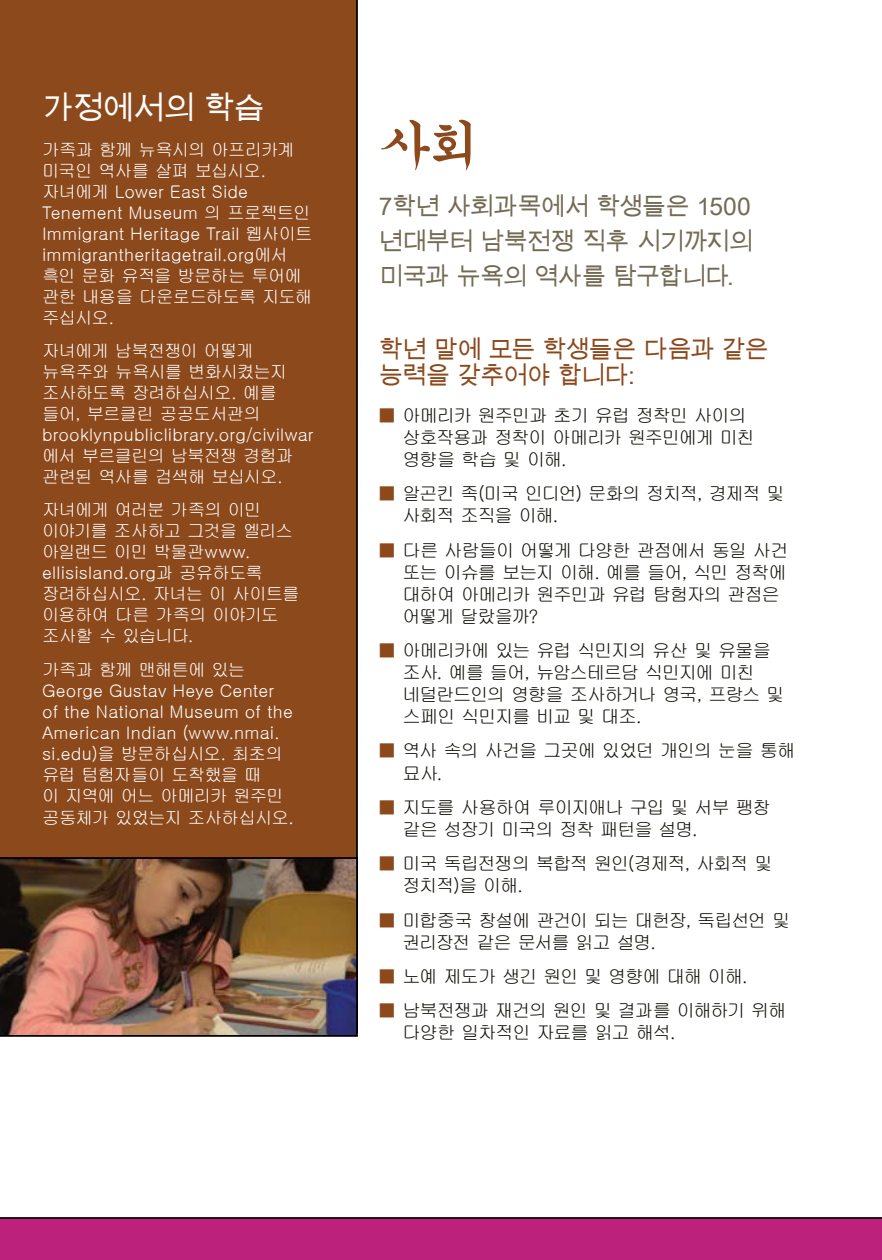
<style>
.page{position:relative;width:882px;height:1260px;background:#fff}
.page>*{position:absolute;margin:0;border:0;box-sizing:border-box;transform-origin:0 0}
.t1{font:52.5px "Gungsuh";color:#8c491c}
.t2{font:31.5px "Arial Unicode MS";letter-spacing:-.035em;color:#fff}
.t3{font:24.5px/35px "Arial Unicode MS";letter-spacing:-.04em;color:#746b54;text-align:justify}
.t4{font:24.5px/26.2px "Arial Unicode MS";letter-spacing:-.045em;color:#8c491c}
.t5{font:18.38px/22.1px "Gulim";letter-spacing:-.08em;color:#100e07}
.t6{font:17.5px/21px "Gulim";letter-spacing:-.05em;color:#fff}
.t7{font:17.5px/21px "Gulim";color:#fff}
.t8{font:17.5px/21.2px "Gulim";letter-spacing:.005em;color:#fff}
.s1{font-size:18.38px}
.s2{color:#8c491c}
</style>
<div class="page">
<div style="left:0;top:0;width:358px;height:857px;background:#8c491c"></div>
<img style="left:0;top:857px;width:358px;height:180px">
<div style="left:0;top:1217px;width:882px;height:43px;background:#bc227b"></div>
<h2 class="t2" style="left:42px;top:85px;width:225px">가정에서의 학습</h2>
<p class="t7" style="left:42px;top:139px;width:272px">가족과 함께 뉴욕시의 아프리카계 미국인 역사를 살펴 보십시오. 자녀에게 Lower East Side<br>Tenement Museum 의 프로젝트인<br>Immigrant Heritage Trail 웹사이트 immigrantheritagetrail.org에서 흑인 문화 유적을 방문하는 투어에 관한 내용을 다운로드하도록 지도해 주십시오.</p>
<p class="t6" style="left:42px;top:340px;width:273px">자녀에게 남북전쟁이 어떻게 뉴욕주와 뉴욕시를 변화시켰는지 조사하도록 장려하십시오. 예를 들어, 부르클린 공공도서관의 brooklynpubliclibrary.org/civilwar 에서 부르클린의 남북전쟁 경험과 관련된 역사를 검색해 보십시오.</p>
<p class="t6" style="left:42px;top:500px;width:259px">자녀에게 여러분 가족의 이민 이야기를 조사하고 그것을 엘리스 아일랜드 이민 박물관www. ellisisland.org과 공유하도록 장려하십시오. 자녀는 이 사이트를 이용하여 다른 가족의 이야기도 조사할 수 있습니다.</p>
<p class="t8" style="left:42px;top:659px;width:254px">가족과 함께 맨해튼에 있는<br>George Gustav Heye Center of the National Museum of the<br>American Indian (www.nmai. si.edu)을 방문하십시오. 최초의 유럽 텀험자들이 도착했을 때<br>이 지역에 어느 아메리카 원주민 공동체가 있었는지 조사하십시오<span class="s1">.</span></p>
<h1 class="t1" style="left:379px;top:119px;width:104px">사회</h1>
<h3 class="t3" style="left:379px;top:188px;width:376px">7학년 사회과목에서 학생들은 1500 년대부터 남북전쟁 직후 시기까지의 미국과 뉴욕의 역사를 탐구합니다.</h3>
<h3 class="t4" style="left:379px;top:335px;width:392px">학년 말에 모든 학생들은 다음과 같은 능력을 갖추어야 합니다:</h3>
<p class="t5" style="left:403px;top:404px;width:354px;text-indent:-24px"><span class="s2">■</span> 아메리카 원주민과 초기 유럽 정착민 사이의 상호작용과 정착이 아메리카 원주민에게 미친 영향을 학습 및 이해.</p>
<p class="t5" style="left:403px;top:483px;width:384px;text-indent:-24px"><span class="s2">■</span> 알곤킨 족(미국 인디언) 문화의 정치적, 경제적 및 사회적 조직을 이해.</p>
<p class="t5" style="left:403px;top:539px;width:388px;text-indent:-24px"><span class="s2">■</span> 다른 사람들이 어떻게 다양한 관점에서 동일 사건 또는 이슈를 보는지 이해. 예를 들어, 식민 정착에 대하여 아메리카 원주민과 유럽 탐험자의 관점은 어떻게 달랐을까?</p>
<p class="t5" style="left:403px;top:639px;width:384px;text-indent:-24px"><span class="s2">■</span> 아메리카에 있는 유럽 식민지의 유산 및 유물을 조사. 예를 들어, 뉴암스테르담 식민지에 미친 네덜란드인의 영향을 조사하거나 영국, 프랑스 및 스페인 식민지를 비교 및 대조.</p>
<p class="t5" style="left:403px;top:740px;width:394px;text-indent:-24px"><span class="s2">■</span> 역사 속의 사건을 그곳에 있었던 개인의 눈을 통해 묘사.</p>
<p class="t5" style="left:403px;top:796px;width:370px;text-indent:-24px"><span class="s2">■</span> 지도를 사용하여 루이지애나 구입 및 서부 팽창 같은 성장기 미국의 정착 패턴을 설명.</p>
<p class="t5" style="left:403px;top:853px;width:372px;text-indent:-24px"><span class="s2">■</span> 미국 독립전쟁의 복합적 원인(경제적, 사회적 및 정치적)을 이해.</p>
<p class="t5" style="left:403px;top:909px;width:389px;text-indent:-24px"><span class="s2">■</span> 미합중국 창설에 관건이 되는 대헌장, 독립선언 및 권리장전 같은 문서를 읽고 설명.</p>
<p class="t5" style="left:379px;top:965px;width:371px"><span class="s2">■</span> 노예 제도가 생긴 원인 및 영향에 대해 이해.</p>
<p class="t5" style="left:403px;top:1000px;width:386px;text-indent:-24px"><span class="s2">■</span> 남북전쟁과 재건의 원인 및 결과를 이해하기 위해 다양한 일차적인 자료를 읽고 해석.</p>
</div>
